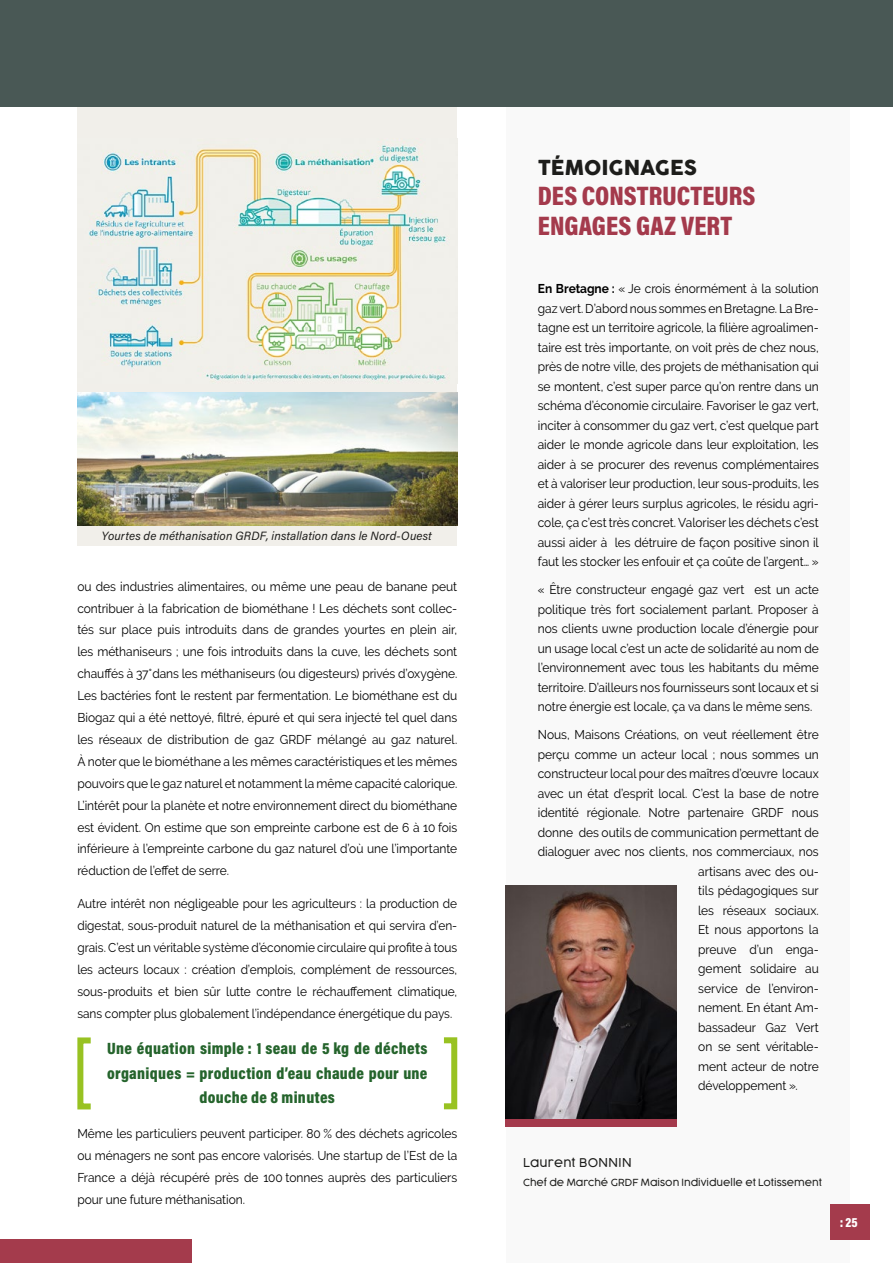
<style>
.page{position:relative;width:893px;height:1263px;background:#fff}
.page>*{position:absolute;margin:0;border:0;box-sizing:border-box;transform-origin:0 0}
.t1{font:27px/30px "Acumin Variable Concept";letter-spacing:.005em;color:#a43a4c}
.t2{font:20.25px "Cocogoose";color:#1d1d1b}
.t3{font:16.5px/24px "Acumin Variable Concept";letter-spacing:.02em;color:#25642c;text-align:center}
.t4{font:13.5px "Acumin Variable Concept";color:#fff}
.t5{font:12.75px/19.5px "Raleway";letter-spacing:-.005em;color:#000;text-align:justify;scale:.94 1}
.t6{font:12.75px/21.9px "Raleway";letter-spacing:-.005em;color:#000;text-align:justify;scale:.93 1}
.t7{font:12px "Acumin Variable Concept";letter-spacing:.01em;color:#1d1d1b}
.t8{font:300 12px "Cocogoose";letter-spacing:.03em;color:#1d1d1b}
.t9{font:300 9.75px "Cocogoose";letter-spacing:.005em;color:#1d1d1b}
.s1{font-weight:700}
</style>
<div class="page">
<div style="left:0;top:1239px;width:191px;height:24px;background:#a43b4c"></div>
<div style="left:77px;top:90px;width:380px;height:456px;background:#f1efea"></div>
<div style="left:506px;top:97px;width:344px;height:1166px;background:#f9f9f9"></div>
<svg style="left:77px;top:1037px;width:14px;height:73px"></svg>
<svg style="left:443px;top:1037px;width:15px;height:73px"></svg>
<img style="left:89px;top:145px;width:357px;height:236px">
<img style="left:77px;top:392px;width:380px;height:133px">
<img style="left:505px;top:885px;width:172px;height:234px">
<div style="left:505px;top:1119px;width:172px;height:7px;background:#a43a4c"></div>
<div style="left:0;top:0;width:893px;height:106px;background:#495855"></div>
<div style="left:830px;top:1204px;width:40px;height:35px;background:#a43b4c"></div>
<p class="t7" style="left:102px;top:528px;width:331px">Yourtes de méthanisation GRDF, installation dans le Nord-Ouest</p>
<p class="t5" style="left:77px;top:575px;width:406px;line-height:21.9px">ou des industries alimentaires, ou même une peau de banane peut contribuer à la fabrication de biométhane ! Les déchets sont collec&shy;tés sur place puis introduits dans de grandes yourtes en plein air, les méthaniseurs ; une fois introduits dans la cuve, les déchets sont chauffés à 37°dans les méthaniseurs (ou digesteurs) privés d’oxygène.<br>Les bactéries font le restent par fermentation. Le biométhane est du Biogaz qui a été nettoyé, filtré, épuré et qui sera injecté tel quel dans les réseaux de distribution de gaz GRDF mélangé au gaz naturel.<br>À noter que le biométhane a les mêmes caractéristiques et les mêmes pouvoirs que le gaz naturel et notamment la même capacité calorique.<br>L’intérêt pour la planète et notre environnement direct du biométhane est évident. On estime que son empreinte carbone est de 6 à 10 fois inférieure à l’empreinte carbone du gaz naturel d’où une l’importante réduction de l’effet de serre.</p>
<p class="t6" style="left:77px;top:893px;width:410px">Autre intérêt non négligeable pour les agriculteurs : la production de digestat, sous-produit naturel de la méthanisation et qui servira d’en&shy;grais. C’est un véritable système d’économie circulaire qui profite à tous les acteurs locaux : création d’emplois, complément de ressources, sous-produits et bien sûr lutte contre le réchauffement climatique, sans compter plus globalement l’indépendance énergétique du pays.</p>
<p class="t3" style="left:107px;top:1036px;width:322px">Une équation simple : 1 seau de 5 kg de déchets organiques = production d’eau chaude pour une douche de 8 minutes</p>
<p class="t5" style="left:77px;top:1123px;width:406px;line-height:21.9px">Même les particuliers peuvent participer. 80 % des déchets agricoles ou ménagers ne sont pas encore valorisés. Une startup de l’Est de la France a déjà récupéré près de 100 tonnes auprès des particuliers pour une future méthanisation.</p>
<h2 class="t2" style="left:538px;top:154px;width:161px">TÉMOIGNAGES</h2>
<h1 class="t1" style="left:538px;top:180px;width:219px">DES CONSTRUCTEURS<br>ENGAGES GAZ VERT</h1>
<p class="t5" style="left:538px;top:279px;width:300px"><span class="s1">En Bretagne :</span> « Je crois énormément à la solution gaz vert. D’abord nous sommes en Bretagne. La Bre&shy;tagne est un territoire agricole, la filière agroalimen&shy;taire est très importante, on voit près de chez nous, près de notre ville, des projets de méthanisation qui se montent, c’est super parce qu’on rentre dans un schéma d’économie circulaire. Favoriser le gaz vert, inciter à consommer du gaz vert, c’est quelque part aider le monde agricole dans leur exploitation, les aider à se procurer des revenus complémentaires et à valoriser leur production, leur sous-produits, les aider à gérer leurs surplus agricoles, le résidu agri&shy;cole, ça c’est très concret. Valoriser les déchets c’est aussi aider à les détruire de façon positive sinon il faut les stocker les enfouir et ça coûte de l’argent… »</p>
<p class="t5" style="left:538px;top:580px;width:300px">« Être constructeur engagé gaz vert est un acte politique très fort socialement parlant. Proposer à nos clients uwne production locale d’énergie pour un usage local c’est un acte de solidarité au nom de l’environnement avec tous les habitants du même territoire. D’ailleurs nos fournisseurs sont locaux et si notre énergie est locale, ça va dans le même sens.</p>
<p class="t5" style="left:538px;top:725px;width:300px">Nous, Maisons Créations, on veut réellement être</p>
<p class="t5" style="left:538px;top:744px;width:300px">perçu comme un acteur local ; nous sommes un</p>
<p class="t5" style="left:538px;top:764px;width:300px">constructeur local pour des maîtres d’œuvre locaux</p>
<p class="t5" style="left:538px;top:783px;width:300px">avec un état d’esprit local. C’est la base de notre</p>
<p class="t5" style="left:538px;top:803px;width:300px">identité régionale. Notre partenaire GRDF nous</p>
<p class="t5" style="left:538px;top:822px;width:300px">donne des outils de communication permettant de</p>
<p class="t5" style="left:538px;top:842px;width:300px">dialoguer avec nos clients, nos commerciaux, nos</p>
<p class="t5" style="left:698px;top:861px;width:130px">artisans avec des ou-</p>
<p class="t5" style="left:698px;top:881px;width:130px">tils pédagogiques sur</p>
<p class="t5" style="left:698px;top:900px;width:130px">les réseaux sociaux.</p>
<p class="t5" style="left:698px;top:920px;width:130px">Et nous apportons la</p>
<p class="t5" style="left:698px;top:939px;width:130px">preuve d’un enga-</p>
<p class="t5" style="left:698px;top:959px;width:130px">gement solidaire au</p>
<p class="t5" style="left:698px;top:978px;width:130px">service de l’environ-</p>
<p class="t5" style="left:698px;top:998px;width:130px">nement. En étant Am-</p>
<p class="t5" style="left:698px;top:1017px;width:130px">bassadeur Gaz Vert</p>
<p class="t5" style="left:698px;top:1037px;width:130px">on se sent véritable-</p>
<p class="t5" style="left:698px;top:1056px;width:130px">ment acteur de notre</p>
<p class="t5" style="left:698px;top:1076px;width:108px">développement ».</p>
<p class="t8" style="left:523px;top:1154px;width:110px">Laurent BONNIN</p>
<p class="t9" style="left:523px;top:1176px;width:300px">Chef de Marché GRDF Maison Individuelle et Lotissement</p>
<p class="t4" style="left:840px;top:1212px;width:19px">:25</p>
</div>
